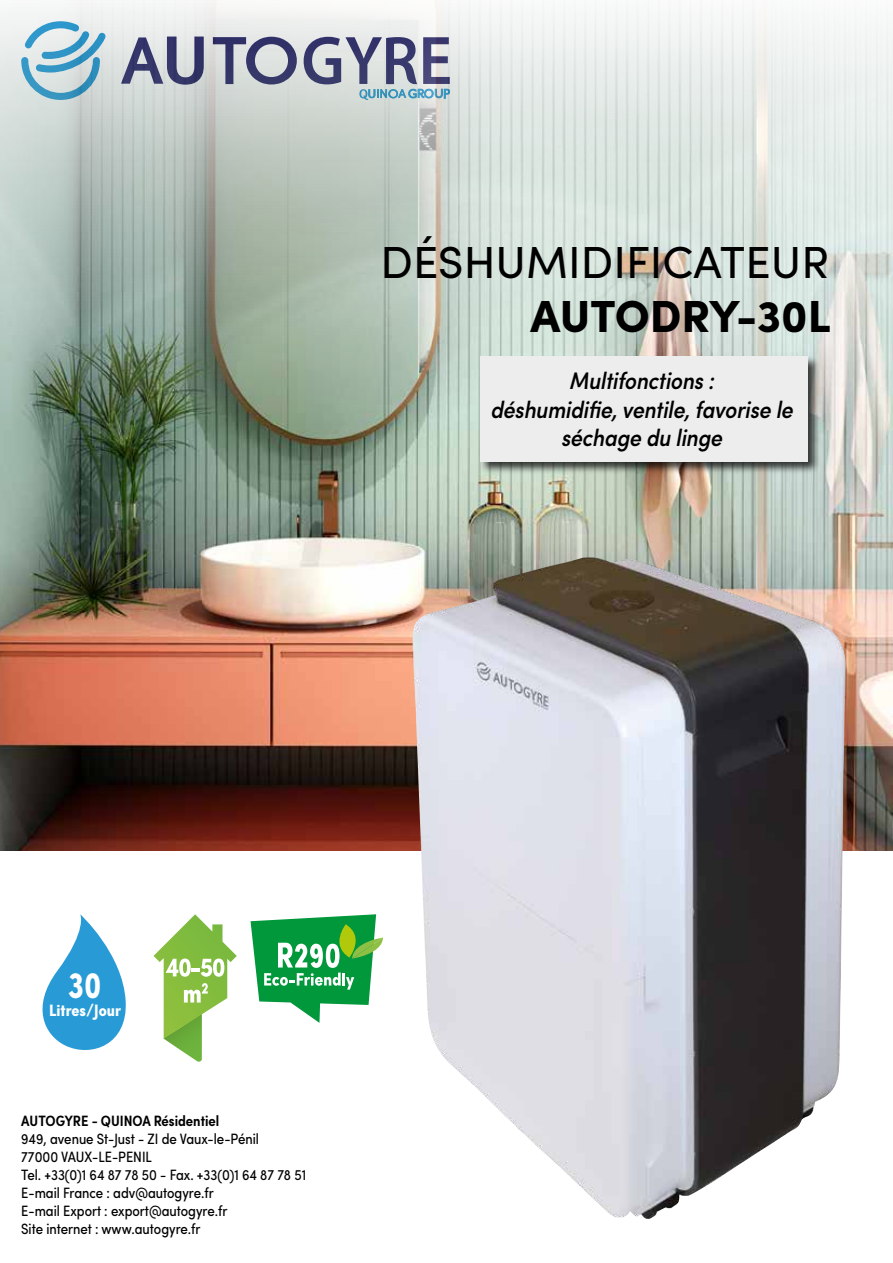
<style>
.page{position:relative;width:893px;height:1263px;background:#fff}
.page>*{position:absolute;margin:0;border:0;box-sizing:border-box;transform-origin:0 0}
.t1{font:45px "Sofia Pro";color:#000}
.t2{font:900 45px "Sofia Pro";color:#000}
.t3{font:700 condensed 37.5px "Sofia Pro";color:#fff;scale:.9 1}
.t4{font:italic 500 condensed 24px/28.8px "Sofia Pro";color:#000;text-align:center}
.t5{font:700 condensed 16.5px "Sofia Pro";color:#fff}
.t6{font:condensed 15px/18px "Sofia Pro";color:#000}
.t7{font:600 condensed 15px "Sofia Pro";color:#000}
</style>
<div class="page">
<img style="left:0;top:0;width:893px;height:850px">
<svg style="left:43px;top:914px;width:83px;height:136px"></svg>
<svg style="left:154px;top:914px;width:83px;height:148px"></svg>
<svg style="left:251px;top:914px;width:132px;height:109px"></svg>
<div style="left:479px;top:355px;width:341px;height:120px;background:#000;opacity:.75"></div>
<div style="left:480px;top:356px;width:327px;height:105px;background:#ededed"></div>
<img style="left:411px;top:557px;width:439px;height:662px">
<h1 class="t1" style="left:380px;top:229px;width:450px">DÉSHUMIDIFICATEUR</h1>
<h1 class="t2" style="left:530px;top:281px;width:302px">AUTODRY-30L</h1>
<h3 class="t4" style="left:490px;top:366px;width:304px">Multifonctions :<br>déshumidifie, ventile, favorise le séchage du linge</h3>
<h2 class="t3" style="left:68px;top:961px;width:38px">30</h2>
<p class="t5" style="left:49px;top:999px;width:73px">Litres/Jour</p>
<p class="t7" style="left:21px;top:1111px;width:199px">AUTOGYRE - QUINOA Résidentiel</p>
<p class="t6" style="left:21px;top:1129px;width:286px">949, avenue St-Just - ZI de Vaux-le-Pénil<br>77000 VAUX-LE-PENIL<br>Tel. +33(0)1 64 87 78 50 - Fax. +33(0)1 64 87 78 51<br>E-mail France : adv@autogyre.fr<br>E-mail Export : export@autogyre.fr<br>Site internet : www.autogyre.fr</p>
</div>
